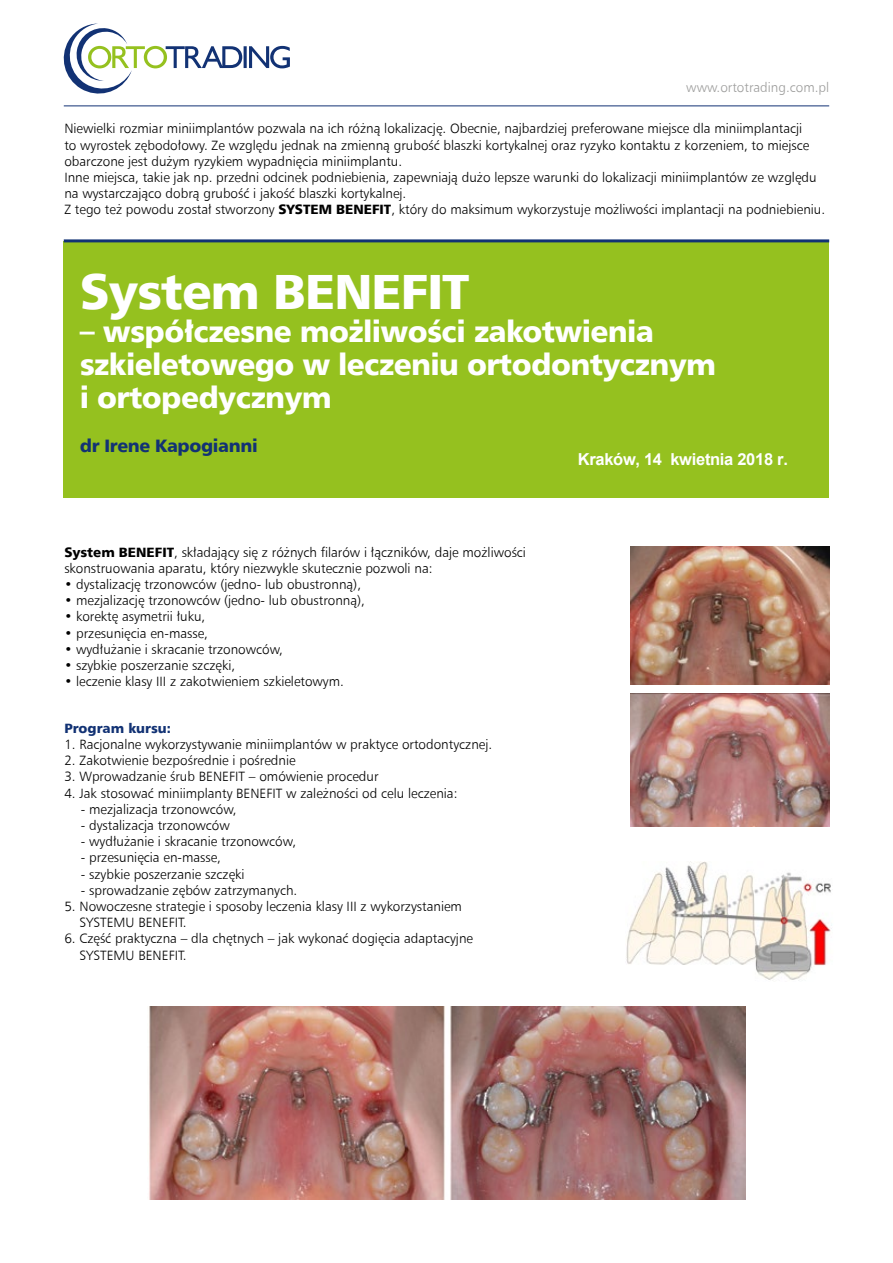
<style>
.page{position:relative;width:893px;height:1263px;background:#fff}
.page>*{position:absolute;margin:0;border:0;box-sizing:border-box;transform-origin:0 0}
.t1{font:49.5px "Humnst 777 Blk EU";letter-spacing:-.02em;color:#fff}
.t2{font:30px/33px "Humnst 777 Blk EU";letter-spacing:-.02em;color:#fff}
.t3{font:18px "Humnst 777 Blk EU";letter-spacing:-.02em;color:#123274}
.t4{font:700 16.5px "Arial";letter-spacing:-.02em;color:#fff}
.t5{font:13.5px/16.2px "Humnst 777 Lt EU";color:#000}
.t6{font:13.5px "Humnst 777 Lt EU";color:#9d9d9c}
.t7{font:13.5px "Humnst 777 Blk EU";color:#123274}
.s1{font-family:"Humnst 777 Blk EU"}
</style>
<div class="page">
<svg style="left:64px;top:24px;width:226px;height:70px"></svg>
<hr style="left:64px;top:105px;width:765px;height:1px;background:#123274">
<div style="left:64px;top:241px;width:765px;height:256px;background:#95c11f"></div>
<hr style="left:64px;top:239px;width:765px;height:3px;background:#123274">
<img style="left:630px;top:694px;width:199px;height:132px">
<img style="left:626px;top:861px;width:206px;height:119px">
<img style="left:149px;top:1006px;width:596px;height:193px">
<img style="left:630px;top:546px;width:199px;height:139px">
<p class="t6" style="left:686px;top:79px;width:144px">www.ortotrading.com.pl</p>
<p class="t5" style="left:64px;top:120px;width:762px">Niewielki rozmiar miniimplantów pozwala na ich różną lokalizację. Obecnie, najbardziej preferowane miejsce dla miniimplantacji<br>to wyrostek zębodołowy. Ze względu jednak na zmienną grubość blaszki kortykalnej oraz ryzyko kontaktu z korzeniem, to miejsce obarczone jest dużym ryzykiem wypadnięcia miniimplantu.<br>Inne miejsca, takie jak np. przedni odcinek podniebienia, zapewniają dużo lepsze warunki do lokalizacji miniimplantów ze względu na wystarczająco dobrą grubość i jakość blaszki kortykalnej.<br>Z tego też powodu został stworzony <span class="s1">SYSTEM BENEFIT</span>, który do maksimum wykorzystuje możliwości implantacji na podniebieniu.</p>
<h1 class="t1" style="left:80px;top:260px;width:391px">System BENEFIT</h1>
<h2 class="t2" style="left:80px;top:316px;width:638px">– współczesne możliwości zakotwienia szkieletowego w leczeniu ortodontycznym i ortopedycznym</h2>
<h3 class="t3" style="left:80px;top:434px;width:179px">dr Irene Kapogianni</h3>
<p class="t4" style="left:578px;top:448px;width:212px">Kraków, 14 kwietnia 2018 r.</p>
<p class="t5" style="left:64px;top:544px;width:463px"><span class="s1">System BENEFIT</span>, składający się z różnych filarów i łączników, daje możliwości skonstruowania aparatu, który niezwykle skutecznie pozwoli na:</p>
<p class="t5" style="left:64px;top:576px;width:298px">• dystalizację trzonowców (jedno- lub obustronną),</p>
<p class="t5" style="left:64px;top:592px;width:302px">• mezjalizację trzonowców (jedno- lub obustronną),</p>
<p class="t5" style="left:64px;top:608px;width:143px">• korektę asymetrii łuku,</p>
<p class="t5" style="left:64px;top:625px;width:145px">• przesunięcia en-masse,</p>
<p class="t5" style="left:64px;top:641px;width:220px">• wydłużanie i skracanie trzonowców,</p>
<p class="t5" style="left:64px;top:657px;width:172px">• szybkie poszerzanie szczęki,</p>
<p class="t5" style="left:64px;top:673px;width:281px">• leczenie klasy III z zakotwieniem szkieletowym.</p>
<p class="t7" style="left:64px;top:719px;width:108px">Program kursu:</p>
<p class="t5" style="left:64px;top:736px;width:429px">1. Racjonalne wykorzystywanie miniimplantów w praktyce ortodontycznej.</p>
<p class="t5" style="left:64px;top:752px;width:233px">2. Zakotwienie bezpośrednie i pośrednie</p>
<p class="t5" style="left:64px;top:768px;width:316px">3. Wprowadzanie śrub BENEFIT – omówienie procedur</p>
<p class="t5" style="left:64px;top:784px;width:395px">4. Jak stosować miniimplanty BENEFIT w zależności od celu leczenia:</p>
<p class="t5" style="left:81px;top:801px;width:157px">- mezjalizacja trzonowców,</p>
<p class="t5" style="left:81px;top:817px;width:150px">- dystalizacja trzonowców</p>
<p class="t5" style="left:81px;top:833px;width:217px">- wydłużanie i skracanie trzonowców,</p>
<p class="t5" style="left:81px;top:849px;width:142px">- przesunięcia en-masse,</p>
<p class="t5" style="left:81px;top:865px;width:165px">- szybkie poszerzanie szczęki</p>
<p class="t5" style="left:81px;top:882px;width:218px">- sprowadzanie zębów zatrzymanych.</p>
<p class="t5" style="left:79px;top:898px;width:384px;text-indent:-15px">5. Nowoczesne strategie i sposoby leczenia klasy III z wykorzystaniem<br>SYSTEMU BENEFIT.</p>
<p class="t5" style="left:79px;top:930px;width:395px;text-indent:-15px">6. Część praktyczna – dla chętnych – jak wykonać dogięcia adaptacyjne<br>SYSTEMU BENEFIT.</p>
</div>
